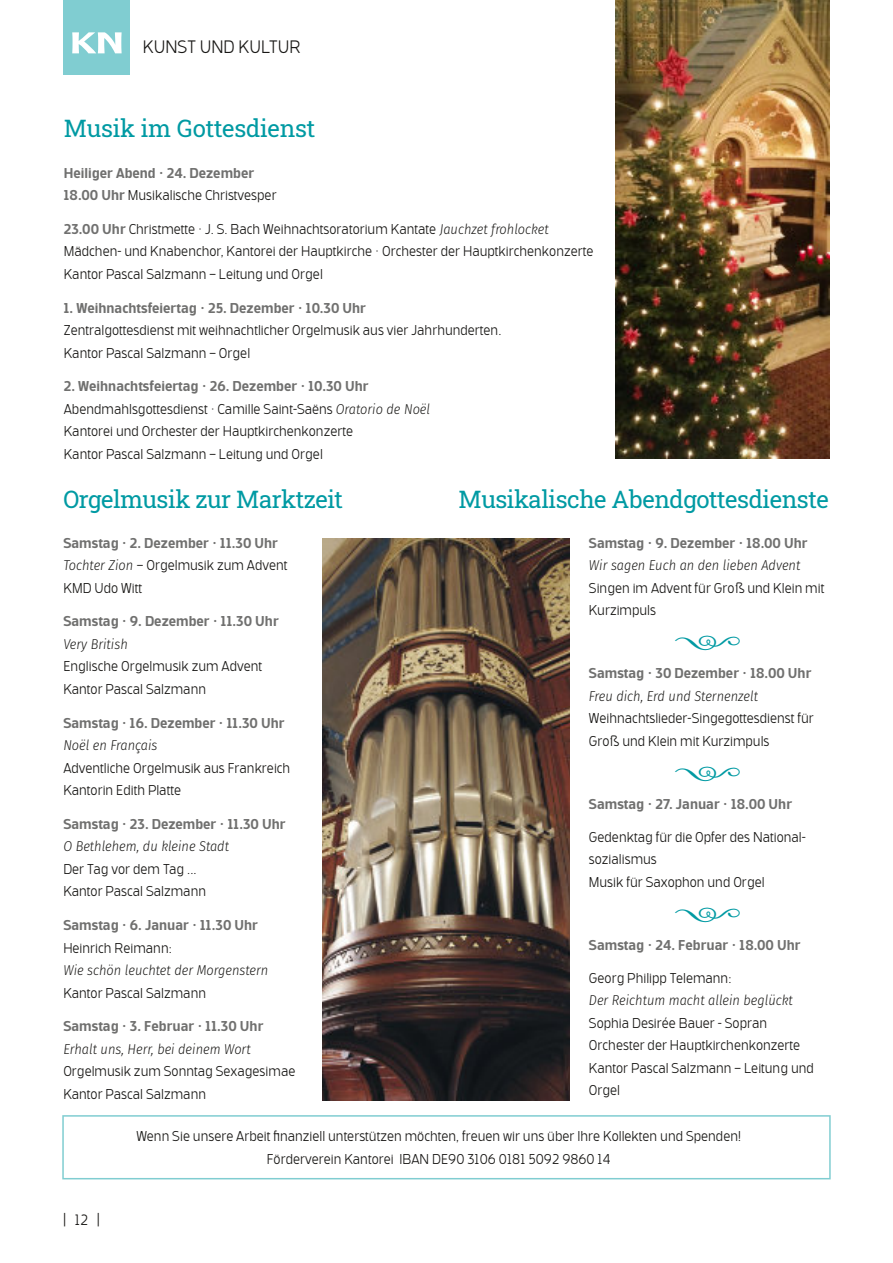
<style>
.page{position:relative;width:893px;height:1263px;background:#fff}
.page>*{position:absolute;margin:0;border:0;box-sizing:border-box;transform-origin:0 0}
.t1{font:36px "Dalliance Flourishes";color:#009aa3}
.t2{font:24px "Roboto Slab";letter-spacing:-.02em;color:#009aa3}
.t3{font:300 18px "Bosphorus 50 Normal 52";color:#181715}
.t4{font:300 15px "Bosphorus 50 Normal 52";color:#181715}
.t5{font:300 14.25px/22.5px "Bosphorus 50 Normal 52";color:#181715}
.t6{font:500 14.25px "Bosphorus 50 Normal 54";color:#70706f}
.t7{font:italic 300 14.25px "Fira Sans";color:#181715;scale:.9 1}
.s1{font-family:"Bosphorus 50 Normal 54";font-weight:500;color:#70706f}
.s2{font-family:"Fira Sans";font-style:italic}
</style>
<div class="page">
<div style="left:64px;top:0;width:66px;height:74px;background:#80cdd1"></div>
<svg style="left:72px;top:32px;width:50px;height:21px"></svg>
<img style="left:616px;top:0;width:213px;height:459px">
<svg style="left:62px;top:1115px;width:769px;height:64px"></svg>
<img style="left:323px;top:539px;width:246px;height:561px">
<p class="t3" style="left:143px;top:40px;width:159px">KUNST UND KULTUR</p>
<h2 class="t2" style="left:64px;top:112px;width:253px">Musik im Gottesdienst</h2>
<p class="t6" style="left:64px;top:167px;width:192px">Heiliger Abend · 24. Dezember</p>
<p class="t5" style="left:64px;top:185px;width:214px"><span class="s1">18.00 Uhr</span> Musikalische Christvesper</p>
<p class="t5" style="left:64px;top:219px;width:531px"><span class="s1">23.00 Uhr</span> Christmette · J. S. Bach Weihnachtsoratorium Kantate <span class="s2">Jauchzet frohlocket<br></span>Mädchen- und Knabenchor, Kantorei der Hauptkirche · Orchester der Hauptkirchenkonzerte<br>Kantor Pascal Salzmann – Leitung und Orgel</p>
<p class="t6" style="left:64px;top:302px;width:304px">1. Weihnachtsfeiertag · 25. Dezember · 10.30 Uhr</p>
<p class="t5" style="left:64px;top:320px;width:439px">Zentralgottesdienst mit weihnachtlicher Orgelmusik aus vier Jahrhunderten.<br>Kantor Pascal Salzmann – Orgel</p>
<p class="t6" style="left:64px;top:381px;width:306px">2. Weihnachtsfeiertag · 26. Dezember · 10.30 Uhr</p>
<p class="t5" style="left:64px;top:399px;width:368px">Abendmahlsgottesdienst · Camille Saint-Saëns <span class="s2">Oratorio de Noël<br></span>Kantorei und Orchester der Hauptkirchenkonzerte<br>Kantor Pascal Salzmann – Leitung und Orgel</p>
<h2 class="t2" style="left:63px;top:483px;width:281px">Orgelmusik zur Marktzeit</h2>
<p class="t6" style="left:63px;top:537px;width:216px">Samstag · 2. Dezember · 11.30 Uhr</p>
<p class="t5" style="left:63px;top:555px;width:226px"><span class="s2">Tochter Zion</span> – Orgelmusik zum Advent<br>KMD Udo Witt</p>
<p class="t6" style="left:63px;top:616px;width:217px">Samstag · 9. Dezember · 11.30 Uhr</p>
<p class="t7" style="left:63px;top:635px;width:73px">Very British</p>
<p class="t5" style="left:63px;top:656px;width:200px">Englische Orgelmusik zum Advent<br>Kantor Pascal Salzmann</p>
<p class="t6" style="left:63px;top:717px;width:223px">Samstag · 16. Dezember · 11.30 Uhr</p>
<p class="t7" style="left:63px;top:737px;width:106px">Noël en Français</p>
<p class="t5" style="left:63px;top:758px;width:229px">Adventliche Orgelmusik aus Frankreich<br>Kantorin Edith Platte</p>
<p class="t6" style="left:63px;top:818px;width:224px">Samstag · 23. Dezember · 11.30 Uhr</p>
<p class="t7" style="left:63px;top:838px;width:186px">O Bethlehem, du kleine Stadt</p>
<p class="t5" style="left:63px;top:859px;width:144px">Der Tag vor dem Tag ...<br>Kantor Pascal Salzmann</p>
<p class="t6" style="left:63px;top:919px;width:196px">Samstag · 6. Januar · 11.30 Uhr</p>
<p class="t5" style="left:63px;top:938px;width:110px">Heinrich Reimann:</p>
<p class="t7" style="left:63px;top:962px;width:229px">Wie schön leuchtet der Morgenstern</p>
<p class="t5" style="left:63px;top:983px;width:144px">Kantor Pascal Salzmann</p>
<p class="t6" style="left:63px;top:1021px;width:202px">Samstag · 3. Februar · 11.30 Uhr</p>
<p class="t7" style="left:63px;top:1040px;width:210px">Erhalt uns, Herr, bei deinem Wort</p>
<p class="t5" style="left:63px;top:1061px;width:234px">Orgelmusik zum Sonntag Sexagesimae<br>Kantor Pascal Salzmann</p>
<h2 class="t2" style="left:459px;top:483px;width:372px">Musikalische Abendgottesdienste</h2>
<p class="t6" style="left:589px;top:537px;width:220px">Samstag · 9. Dezember · 18.00 Uhr</p>
<p class="t7" style="left:589px;top:557px;width:236px">Wir sagen Euch an den lieben Advent</p>
<p class="t5" style="left:589px;top:578px;width:237px">Singen im Advent für Groß und Klein mit<br>Kurzimpuls</p>
<h1 class="t1" style="left:676px;top:620px;width:67px">h</h1>
<p class="t6" style="left:589px;top:667px;width:224px">Samstag · 30 Dezember · 18.00 Uhr</p>
<p class="t7" style="left:589px;top:687px;width:189px">Freu dich, Erd und Sternenzelt</p>
<p class="t5" style="left:589px;top:708px;width:226px">Weihnachtslieder-Singegottesdienst für<br>Groß und Klein mit Kurzimpuls</p>
<h1 class="t1" style="left:676px;top:750px;width:67px">h</h1>
<p class="t6" style="left:589px;top:798px;width:205px">Samstag · 27. Januar · 18.00 Uhr</p>
<p class="t5" style="left:589px;top:827px;width:218px">Gedenktag für die Opfer des National&shy;sozialismus<br>Musik für Saxophon und Orgel</p>
<h1 class="t1" style="left:676px;top:891px;width:67px">h</h1>
<p class="t6" style="left:589px;top:939px;width:213px">Samstag · 24. Februar · 18.00 Uhr</p>
<p class="t5" style="left:589px;top:968px;width:144px">Georg Philipp Telemann:</p>
<p class="t7" style="left:589px;top:992px;width:228px">Der Reichtum macht allein beglückt</p>
<p class="t5" style="left:589px;top:1013px;width:226px">Sophia Desirée Bauer - Sopran<br>Orchester der Hauptkirchenkonzerte<br>Kantor Pascal Salzmann – Leitung und<br>Orgel</p>
<p class="t4" style="left:64px;top:1214px;width:37px">|12|</p>
<p class="t5" style="left:136px;top:1126px;width:606px;text-align:center">Wenn Sie unsere Arbeit finanziell unterstützen möchten, freuen wir uns über Ihre Kollekten und Spenden!<br>Förderverein Kantorei IBAN DE90 3106 0181 5092 9860 14</p>
</div>
